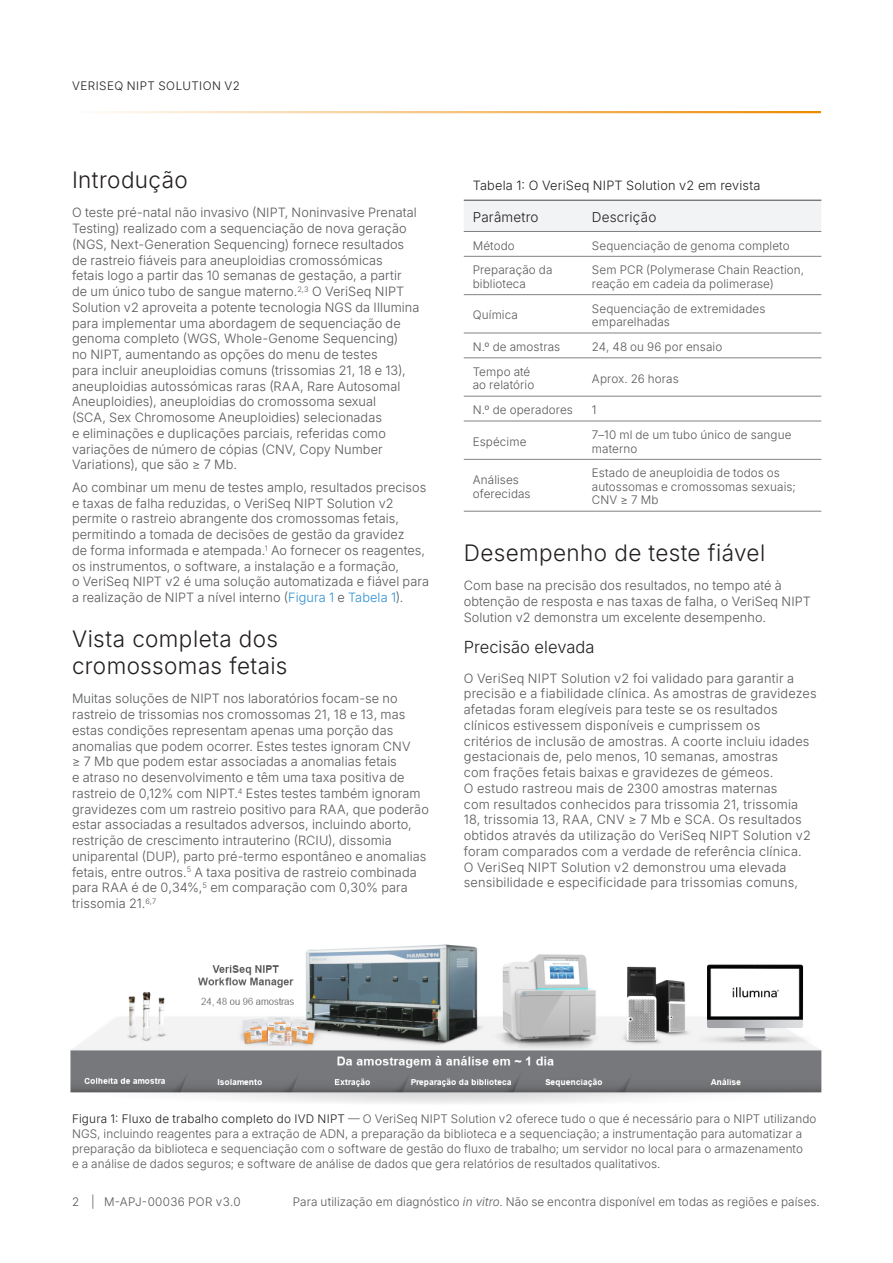
<style>
.page{position:relative;width:893px;height:1263px;background:#fff}
.page>*{position:absolute;margin:0;border:0;box-sizing:border-box;transform-origin:0 0}
.A-Head{font:300 22.5px/27px "Inter";letter-spacing:.015em;color:#231f20}
.B-Head{font:300 16.5px "Inter";letter-spacing:.005em;color:#231f20}
.Header_Row_A_Left_Align{font:300 13.5px "Inter";letter-spacing:.01em;color:#231f20}
.Body_Copy{font:300 12.75px/15.8px "Inter";letter-spacing:.005em;color:#57585a}
.B-Head-2{font:300 12.75px/15.8px "Inter";letter-spacing:.015em;color:#57585a}
.t1{font:300 12.75px "Inter";letter-spacing:.015em;color:#231f20}
.zz_For_Research_Only{font:300 11.7px/15px "Inter";letter-spacing:.01em;color:#57585a}
.Body_Row_Left_Align{font:300 11.7px/13.5px "Inter";letter-spacing:.01em;color:#57585a}
.zz_Master_Header{font:300 11.7px "Inter";letter-spacing:.04em;color:#231f20}
.s1{color:#3191cf}
.s2{color:#231f20}
.s3{font-style:italic}
</style>
<div class="page">
<hr style="left:72px;top:111px;width:749px;height:2px;background:#ed8b00">
<div style="left:464px;top:201px;width:357px;height:30px;background:#f2f3f4"></div>
<hr style="left:464px;top:256px;width:119px;height:1px;background:#808285">
<hr style="left:583px;top:256px;width:238px;height:1px;background:#808285">
<hr style="left:464px;top:294px;width:119px;height:1px;background:#808285">
<hr style="left:583px;top:294px;width:238px;height:1px;background:#808285">
<hr style="left:464px;top:333px;width:119px;height:1px;background:#808285">
<hr style="left:583px;top:333px;width:238px;height:1px;background:#808285">
<hr style="left:464px;top:357px;width:119px;height:1px;background:#808285">
<hr style="left:583px;top:357px;width:238px;height:1px;background:#808285">
<hr style="left:464px;top:396px;width:119px;height:1px;background:#808285">
<hr style="left:583px;top:396px;width:238px;height:1px;background:#808285">
<hr style="left:464px;top:421px;width:119px;height:1px;background:#808285">
<hr style="left:583px;top:421px;width:238px;height:1px;background:#808285">
<hr style="left:464px;top:459px;width:119px;height:1px;background:#808285">
<hr style="left:583px;top:459px;width:238px;height:1px;background:#808285">
<hr style="left:464px;top:511px;width:119px;height:1px;background:#808285">
<hr style="left:583px;top:511px;width:238px;height:1px;background:#808285">
<hr style="left:464px;top:231px;width:119px;height:1px;background:#808285">
<hr style="left:583px;top:231px;width:238px;height:1px;background:#808285">
<hr style="left:464px;top:200px;width:119px;height:1px;background:#57585a">
<hr style="left:583px;top:200px;width:238px;height:1px;background:#57585a">
<img style="left:71px;top:944px;width:750px;height:160px">
<p class="zz_Master_Header" style="left:72px;top:77px;width:169px">VERISEQ NIPT SOLUTION V2</p>
<p class="A-Head" style="left:72px;top:166px;width:117px">Introdução</p>
<p class="Body_Copy" style="left:72px;top:204px;width:349px">O teste pré-natal não invasivo (NIPT, Noninvasive Prenatal Testing) realizado com a sequenciação de nova geração (NGS, Next-Generation Sequencing) fornece resultados de rastreio fiáveis para aneuploidias cromossómicas<br>fetais logo a partir das 10 semanas de gestação, a partir de um único tubo de sangue materno.<sup>2,3</sup> O VeriSeq NIPT Solution v2 aproveita a potente tecnologia NGS da Illumina para implementar uma abordagem de sequenciação de genoma completo (WGS, Whole-Genome Sequencing)<br>no NIPT, aumentando as opções do menu de testes<br>para incluir aneuploidias comuns (trissomias 21, 18 e 13), aneuploidias autossómicas raras (RAA, Rare Autosomal Aneuploidies), aneuploidias do cromossoma sexual<br>(SCA, Sex Chromosome Aneuploidies) selecionadas<br>e eliminações e duplicações parciais, referidas como variações de número de cópias (CNV, Copy Number Variations), que são ≥ 7 Mb.</p>
<p class="Body_Copy" style="left:72px;top:479px;width:359px">Ao combinar um menu de testes amplo, resultados precisos e taxas de falha reduzidas, o VeriSeq NIPT Solution v2 permite o rastreio abrangente dos cromossomas fetais, permitindo a tomada de decisões de gestão da gravidez<br>de forma informada e atempada.<sup>1</sup> Ao fornecer os reagentes, os instrumentos, o software, a instalação e a formação,<br>o VeriSeq NIPT v2 é uma solução automatizada e fiável para a realização de NIPT a nível interno (<span class="s1">Figura 1</span> e <span class="s1">Tabela 1</span>).</p>
<p class="A-Head" style="left:72px;top:625px;width:217px">Vista completa dos cromossomas fetais</p>
<p class="Body_Copy" style="left:72px;top:690px;width:358px">Muitas soluções de NIPT nos laboratórios focam-se no rastreio de trissomias nos cromossomas 21, 18 e 13, mas estas condições representam apenas uma porção das anomalias que podem ocorrer. Estes testes ignoram CNV<br>≥ 7 Mb que podem estar associadas a anomalias fetais<br>e atraso no desenvolvimento e têm uma taxa positiva de rastreio de 0,12% com NIPT.<sup>4</sup> Estes testes também ignoram gravidezes com um rastreio positivo para RAA, que poderão estar associadas a resultados adversos, incluindo aborto, restrição de crescimento intrauterino (RCIU), dissomia uniparental (DUP), parto pré-termo espontâneo e anomalias fetais, entre outros.<sup>5</sup> A taxa positiva de rastreio combinada para RAA é de 0,34%,<sup>5</sup> em comparação com 0,30% para trissomia 21.<sup>6,7</sup></p>
<p class="t1" style="left:473px;top:176px;width:289px">Tabela 1: O VeriSeq NIPT Solution v2 em revista</p>
<p class="Header_Row_A_Left_Align" style="left:473px;top:208px;width:67px">Parâmetro</p>
<p class="Header_Row_A_Left_Align" style="left:592px;top:208px;width:66px">Descrição</p>
<p class="Body_Row_Left_Align" style="left:473px;top:238px;width:44px">Método</p>
<p class="Body_Row_Left_Align" style="left:592px;top:238px;width:199px">Sequenciação de genoma completo</p>
<p class="Body_Row_Left_Align" style="left:473px;top:263px;width:81px">Preparação da biblioteca</p>
<p class="Body_Row_Left_Align" style="left:592px;top:263px;width:214px">Sem PCR (Polymerase Chain Reaction, reação em cadeia da polimerase)</p>
<p class="Body_Row_Left_Align" style="left:473px;top:308px;width:47px">Química</p>
<p class="Body_Row_Left_Align" style="left:592px;top:301px;width:175px">Sequenciação de extremidades emparelhadas</p>
<p class="Body_Row_Left_Align" style="left:473px;top:340px;width:89px">N.º de amostras</p>
<p class="Body_Row_Left_Align" style="left:592px;top:340px;width:132px">24, 48 ou 96 por ensaio</p>
<p class="Body_Row_Left_Align" style="left:473px;top:365px;width:63px">Tempo até ao relatório</p>
<p class="Body_Row_Left_Align" style="left:592px;top:371px;width:88px">Aprox. 26 horas</p>
<p class="Body_Row_Left_Align" style="left:473px;top:403px;width:102px">N.º de operadores</p>
<p class="Body_Row_Left_Align" style="left:592px;top:403px;width:6px">1</p>
<p class="Body_Row_Left_Align" style="left:473px;top:434px;width:55px">Espécime</p>
<p class="Body_Row_Left_Align" style="left:592px;top:428px;width:201px">7–10 ml de um tubo único de sangue materno</p>
<p class="Body_Row_Left_Align" style="left:473px;top:473px;width:59px">Análises oferecidas</p>
<p class="Body_Row_Left_Align" style="left:592px;top:466px;width:205px">Estado de aneuploidia de todos os autossomas e cromossomas sexuais;<br>CNV ≥ 7 Mb</p>
<p class="A-Head" style="left:464px;top:539px;width:303px">Desempenho de teste fiável</p>
<p class="Body_Copy" style="left:464px;top:577px;width:349px">Com base na precisão dos resultados, no tempo até à obtenção de resposta e nas taxas de falha, o VeriSeq NIPT<br>Solution v2 demonstra um excelente desempenho.</p>
<p class="B-Head" style="left:464px;top:635px;width:132px">Precisão elevada</p>
<p class="B-Head-2" style="left:464px;top:670px;width:354px">O VeriSeq NIPT Solution v2 foi validado para garantir a precisão e a fiabilidade clínica. As amostras de gravidezes afetadas foram elegíveis para teste se os resultados clínicos estivessem disponíveis e cumprissem os<br>critérios de inclusão de amostras. A coorte incluiu idades gestacionais de, pelo menos, 10 semanas, amostras<br>com frações fetais baixas e gravidezes de gémeos.<br>O estudo rastreou mais de 2300 amostras maternas<br>com resultados conhecidos para trissomia 21, trissomia 18, trissomia 13, RAA, CNV ≥ 7 Mb e SCA. Os resultados obtidos através da utilização do VeriSeq NIPT Solution v2 foram comparados com a verdade de referência clínica.<br>O VeriSeq NIPT Solution v2 demonstrou uma elevada sensibilidade e especificidade para trissomias comuns,</p>
<p class="zz_For_Research_Only" style="left:72px;top:1110px;width:746px"><span class="s2">Figura 1: Fluxo de trabalho completo do IVD NIPT</span> — O VeriSeq NIPT Solution v2 oferece tudo o que é necessário para o NIPT utilizando NGS, incluindo reagentes para a extração de ADN, a preparação da biblioteca e a sequenciação; a instrumentação para automatizar a preparação da biblioteca e sequenciação com o software de gestão do fluxo de trabalho; um servidor no local para o armazenamento<br>e a análise de dados seguros; e software de análise de dados que gera relatórios de resultados qualitativos.</p>
<p class="zz_For_Research_Only" style="left:293px;top:1194px;width:528px">Para utilização em diagnóstico <span class="s3">in vitro</span>. Não se encontra disponível em todas as regiões e países.</p>
<p class="zz_For_Research_Only" style="left:72px;top:1194px;width:170px">2 | M-APJ-00036 POR v3.0</p>
</div>
